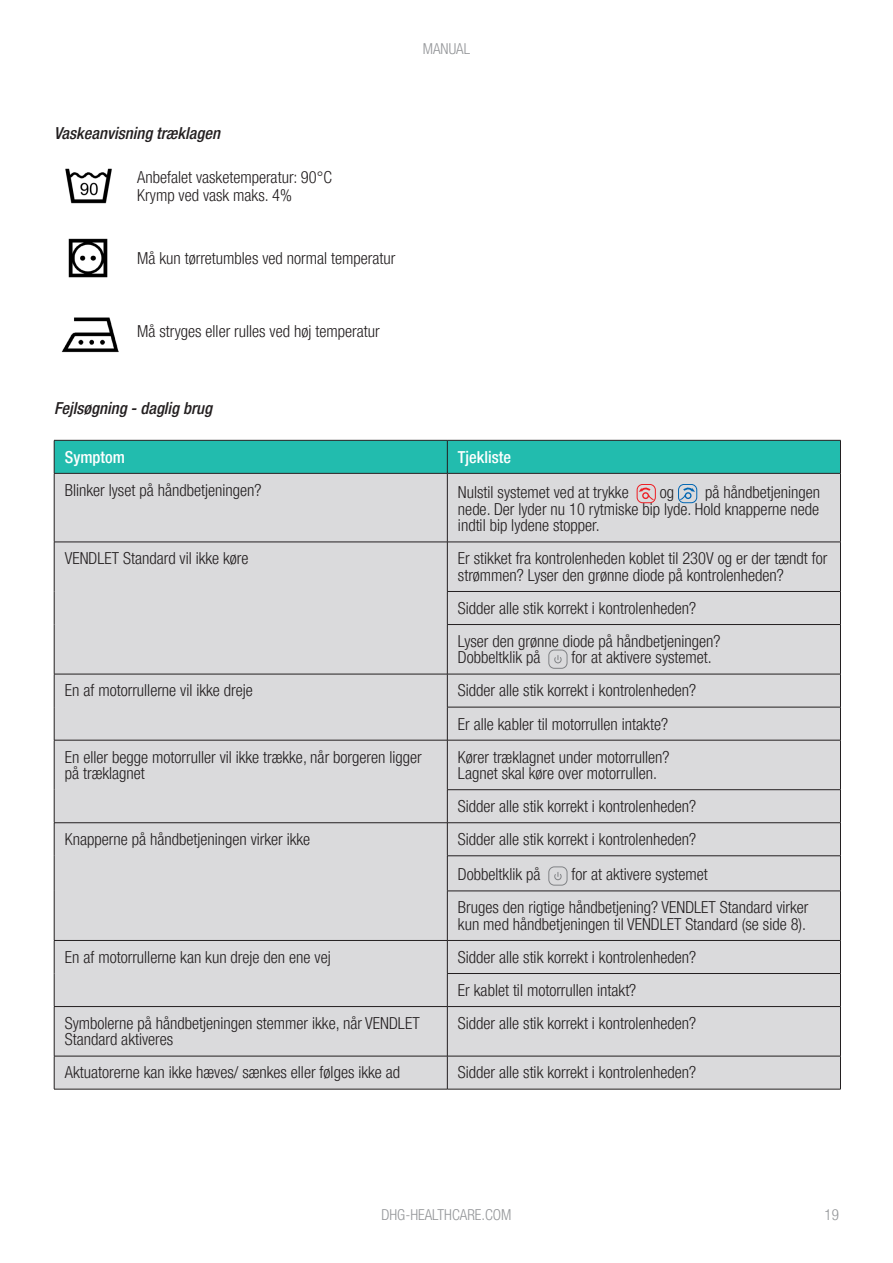
<style>
.page{position:relative;width:893px;height:1263px;background:#fff}
.page>*{position:absolute;margin:0;border:0;box-sizing:border-box;transform-origin:0 0}
.t1{font:300 condensed 16.5px/16.5px "Helvetica Neue LT Pro";color:#231f20}
.Overskrift_3{font:italic 500 condensed 16.5px "Helvetica Neue LT Pro";color:#231f20}
.Body_copy{font:italic 500 condensed 16.5px "Helvetica Neue LT Pro";color:#231f20}
.t2{font:500 condensed 16.5px "Helvetica Neue LT Pro";color:#fff}
.t3{font:300 condensed 15px "Helvetica Neue LT Pro";color:#939598}
</style>
<div class="page">
<img style="left:65px;top:168px;width:47px;height:36px">
<img style="left:68px;top:238px;width:40px;height:40px">
<img style="left:61px;top:317px;width:58px;height:36px">
<div style="left:55px;top:441px;width:785px;height:32px;background:#22bcae"></div>
<div style="left:55px;top:474px;width:785px;height:615px;background:#dadadc"></div>
<hr style="left:54px;top:440px;width:393px;height:1px;background:#231f20">
<hr style="left:54px;top:440px;width:1px;height:33px;background:#231f20">
<hr style="left:447px;top:440px;width:394px;height:1px;background:#231f20">
<hr style="left:447px;top:440px;width:1px;height:33px;background:#231f20">
<hr style="left:840px;top:440px;width:1px;height:33px;background:#231f20">
<hr style="left:54px;top:473px;width:393px;height:1px;background:#231f20">
<hr style="left:54px;top:473px;width:1px;height:69px;background:#231f20">
<hr style="left:447px;top:473px;width:394px;height:1px;background:#231f20">
<hr style="left:447px;top:473px;width:1px;height:69px;background:#231f20">
<hr style="left:840px;top:473px;width:1px;height:69px;background:#231f20">
<hr style="left:54px;top:542px;width:393px;height:1px;background:#231f20">
<hr style="left:54px;top:542px;width:1px;height:49px;background:#231f20">
<hr style="left:447px;top:542px;width:394px;height:1px;background:#231f20">
<hr style="left:447px;top:542px;width:1px;height:49px;background:#231f20">
<hr style="left:840px;top:542px;width:1px;height:49px;background:#231f20">
<hr style="left:54px;top:591px;width:1px;height:33px;background:#231f20">
<hr style="left:447px;top:591px;width:394px;height:1px;background:#231f20">
<hr style="left:447px;top:592px;width:1px;height:32px;background:#231f20">
<hr style="left:840px;top:592px;width:1px;height:32px;background:#231f20">
<hr style="left:54px;top:624px;width:1px;height:50px;background:#231f20">
<hr style="left:447px;top:624px;width:394px;height:1px;background:#231f20">
<hr style="left:447px;top:625px;width:1px;height:49px;background:#231f20">
<hr style="left:840px;top:625px;width:1px;height:49px;background:#231f20">
<hr style="left:54px;top:674px;width:393px;height:1px;background:#231f20">
<hr style="left:54px;top:674px;width:1px;height:33px;background:#231f20">
<hr style="left:447px;top:674px;width:394px;height:1px;background:#231f20">
<hr style="left:447px;top:674px;width:1px;height:33px;background:#231f20">
<hr style="left:840px;top:674px;width:1px;height:33px;background:#231f20">
<hr style="left:54px;top:707px;width:1px;height:33px;background:#231f20">
<hr style="left:447px;top:707px;width:394px;height:1px;background:#231f20">
<hr style="left:447px;top:707px;width:1px;height:33px;background:#231f20">
<hr style="left:840px;top:707px;width:1px;height:33px;background:#231f20">
<hr style="left:54px;top:740px;width:393px;height:1px;background:#231f20">
<hr style="left:54px;top:740px;width:1px;height:50px;background:#231f20">
<hr style="left:447px;top:740px;width:394px;height:1px;background:#231f20">
<hr style="left:447px;top:740px;width:1px;height:49px;background:#231f20">
<hr style="left:840px;top:740px;width:1px;height:49px;background:#231f20">
<hr style="left:54px;top:790px;width:1px;height:32px;background:#231f20">
<hr style="left:447px;top:789px;width:394px;height:1px;background:#231f20">
<hr style="left:447px;top:790px;width:1px;height:32px;background:#231f20">
<hr style="left:840px;top:790px;width:1px;height:32px;background:#231f20">
<hr style="left:54px;top:822px;width:393px;height:1px;background:#231f20">
<hr style="left:54px;top:823px;width:1px;height:33px;background:#231f20">
<hr style="left:447px;top:822px;width:394px;height:1px;background:#231f20">
<hr style="left:447px;top:823px;width:1px;height:33px;background:#231f20">
<hr style="left:840px;top:823px;width:1px;height:33px;background:#231f20">
<hr style="left:54px;top:856px;width:1px;height:35px;background:#231f20">
<hr style="left:447px;top:855px;width:394px;height:1px;background:#231f20">
<hr style="left:447px;top:856px;width:1px;height:35px;background:#231f20">
<hr style="left:840px;top:856px;width:1px;height:35px;background:#231f20">
<hr style="left:54px;top:891px;width:1px;height:49px;background:#231f20">
<hr style="left:447px;top:891px;width:394px;height:1px;background:#231f20">
<hr style="left:447px;top:891px;width:1px;height:49px;background:#231f20">
<hr style="left:840px;top:891px;width:1px;height:49px;background:#231f20">
<hr style="left:54px;top:940px;width:393px;height:1px;background:#231f20">
<hr style="left:54px;top:941px;width:1px;height:32px;background:#231f20">
<hr style="left:447px;top:940px;width:394px;height:1px;background:#231f20">
<hr style="left:447px;top:941px;width:1px;height:32px;background:#231f20">
<hr style="left:840px;top:941px;width:1px;height:32px;background:#231f20">
<hr style="left:54px;top:973px;width:1px;height:33px;background:#231f20">
<hr style="left:447px;top:973px;width:394px;height:1px;background:#231f20">
<hr style="left:447px;top:974px;width:1px;height:32px;background:#231f20">
<hr style="left:840px;top:974px;width:1px;height:32px;background:#231f20">
<hr style="left:54px;top:1006px;width:393px;height:1px;background:#231f20">
<hr style="left:54px;top:1007px;width:1px;height:49px;background:#231f20">
<hr style="left:447px;top:1006px;width:394px;height:1px;background:#231f20">
<hr style="left:447px;top:1007px;width:1px;height:49px;background:#231f20">
<hr style="left:840px;top:1007px;width:1px;height:49px;background:#231f20">
<hr style="left:54px;top:1056px;width:393px;height:1px;background:#231f20">
<hr style="left:54px;top:1056px;width:1px;height:33px;background:#231f20">
<hr style="left:447px;top:1056px;width:394px;height:1px;background:#231f20">
<hr style="left:447px;top:1056px;width:1px;height:33px;background:#231f20">
<hr style="left:840px;top:1056px;width:1px;height:33px;background:#231f20">
<hr style="left:54px;top:1089px;width:393px;height:1px;background:#231f20">
<hr style="left:447px;top:1089px;width:394px;height:1px;background:#231f20">
<div style="left:637px;top:484px;width:19px;height:19px;border:1px solid #ee1d23;border-radius:6px"></div>
<svg style="left:639px;top:486px;width:15px;height:14px"></svg>
<div style="left:678px;top:484px;width:19px;height:19px;border:1px solid #0166b3;border-radius:6px"></div>
<svg style="left:680px;top:486px;width:15px;height:14px"></svg>
<div style="left:548px;top:650px;width:19px;height:19px;border:1px solid #808285;border-radius:6px"></div>
<svg style="left:554px;top:655px;width:8px;height:9px"></svg>
<div style="left:548px;top:866px;width:19px;height:19px;border:1px solid #808285;border-radius:6px"></div>
<svg style="left:554px;top:872px;width:8px;height:9px"></svg>
<p class="t3" style="left:423px;top:40px;width:49px">MANUAL</p>
<p class="Overskrift_3" style="left:54px;top:123px;width:167px">Vaskeanvisning træklagen</p>
<p class="t1" style="left:137px;top:168px;width:196px;line-height:18px">Anbefalet vasketemperatur: 90°C<br>Krymp ved vask maks. 4%</p>
<p class="t1" style="left:137px;top:249px;width:260px">Må kun tørretumbles ved normal temperatur</p>
<p class="t1" style="left:137px;top:323px;width:244px">Må stryges eller rulles ved høj temperatur</p>
<p class="Body_copy" style="left:54px;top:398px;width:160px">Fejlsøgning - daglig brug</p>
<p class="t2" style="left:65px;top:447px;width:62px">Symptom</p>
<p class="t2" style="left:458px;top:447px;width:55px">Tjekliste</p>
<p class="t1" style="left:65px;top:481px;width:198px">Blinker lyset på håndbetjeningen?</p>
<p class="t1" style="left:458px;top:484px;width:172px">Nulstil systemet ved at trykke</p>
<p class="t1" style="left:660px;top:484px;width:16px">og</p>
<p class="t1" style="left:458px;top:484px;width:364px;text-align:justify;text-indent:247px">på håndbetjeningen nede. Der lyder nu 10 rytmiske bip lyde. Hold knapperne nede indtil bip lydene stopper.</p>
<p class="t1" style="left:65px;top:550px;width:185px">VENDLET Standard vil ikke køre</p>
<p class="t1" style="left:458px;top:550px;width:371px">Er stikket fra kontrolenheden koblet til 230V og er der tændt for</p>
<p class="t1" style="left:458px;top:567px;width:327px">strømmen? Lyser den grønne diode på kontrolenheden?</p>
<p class="t1" style="left:458px;top:600px;width:240px">Sidder alle stik korrekt i kontrolenheden?</p>
<p class="t1" style="left:458px;top:633px;width:264px">Lyser den grønne diode på håndbetjeningen?</p>
<p class="t1" style="left:458px;top:649px;width:84px">Dobbeltklik på</p>
<p class="t1" style="left:571px;top:649px;width:142px">for at aktivere systemet.</p>
<p class="t1" style="left:65px;top:682px;width:190px">En af motorrullerne vil ikke dreje</p>
<p class="t1" style="left:458px;top:682px;width:240px">Sidder alle stik korrekt i kontrolenheden?</p>
<p class="t1" style="left:458px;top:715px;width:212px">Er alle kabler til motorrullen intakte?</p>
<p class="t1" style="left:65px;top:748px;width:358px">En eller begge motorruller vil ikke trække, når borgeren ligger på træklagnet</p>
<p class="t1" style="left:458px;top:748px;width:213px">Kører træklagnet under motorrullen?<br>Lagnet skal køre over motorrullen.</p>
<p class="t1" style="left:458px;top:798px;width:240px">Sidder alle stik korrekt i kontrolenheden?</p>
<p class="t1" style="left:65px;top:831px;width:247px">Knapperne på håndbetjeningen virker ikke</p>
<p class="t1" style="left:458px;top:831px;width:240px">Sidder alle stik korrekt i kontrolenheden?</p>
<p class="t1" style="left:458px;top:866px;width:84px">Dobbeltklik på</p>
<p class="t1" style="left:571px;top:866px;width:138px">for at aktivere systemet</p>
<p class="t1" style="left:458px;top:899px;width:352px">Bruges den rigtige håndbetjening? VENDLET Standard virker kun med håndbetjeningen til VENDLET Standard (se side 8).</p>
<p class="t1" style="left:65px;top:949px;width:267px">En af motorrullerne kan kun dreje den ene vej</p>
<p class="t1" style="left:458px;top:949px;width:240px">Sidder alle stik korrekt i kontrolenheden?</p>
<p class="t1" style="left:458px;top:982px;width:180px">Er kablet til motorrullen intakt?</p>
<p class="t1" style="left:65px;top:1015px;width:356px">Symbolerne på håndbetjeningen stemmer ikke, når VENDLET<br>Standard aktiveres</p>
<p class="t1" style="left:458px;top:1015px;width:240px">Sidder alle stik korrekt i kontrolenheden?</p>
<p class="t1" style="left:65px;top:1064px;width:337px">Aktuatorerne kan ikke hæves/ sænkes eller følges ikke ad</p>
<p class="t1" style="left:458px;top:1064px;width:240px">Sidder alle stik korrekt i kontrolenheden?</p>
<p class="t3" style="left:381px;top:1205px;width:132px">DHG-HEALTHCARE.COM</p>
<p class="t3" style="left:825px;top:1205px;width:16px">19</p>
</div>
